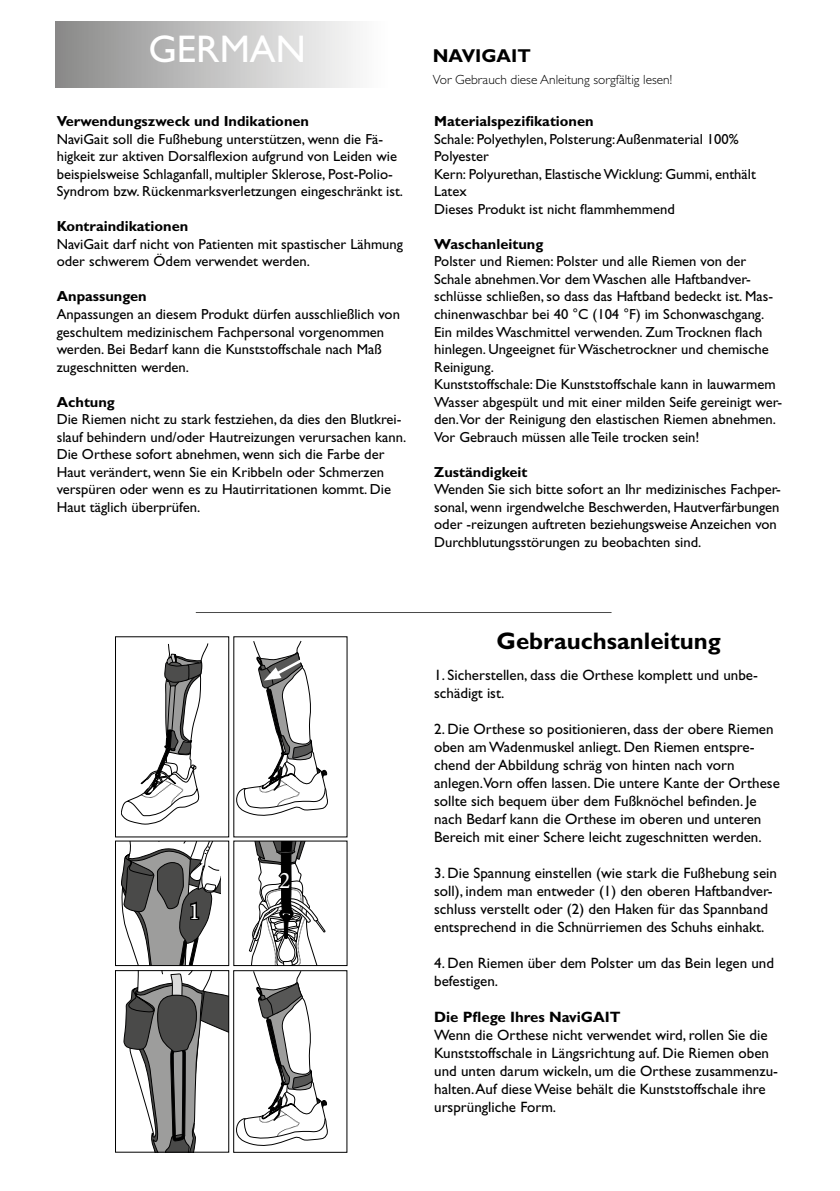
<style>
.page{position:relative;width:840px;height:1191px;background:#fff}
.page>*{position:absolute;margin:0;border:0;box-sizing:border-box;transform-origin:0 0}
.t1{font:38.6px "Gill Sans Std";color:#fff}
.t2{font:700 24px "Gill Sans Std";color:#000}
.t3{font:23.8px "Minion Pro";color:#fff}
.t4{font:700 18.6px "Gill Sans Std";color:#000}
.t5{font:15px/18px "Gill Sans Std";color:#000}
.t6{font:700 15px "Gill Sans Std";color:#000}
.t7{font:14.6px/17.6px "Gill Sans Std";color:#000}
.t8{font:700 14.6px "Gill Sans Std";color:#000}
.t9{font:300 13.4px "Gill Sans Std";color:#000}
</style>
<div class="page">
<div style="left:55px;top:21px;width:451px;height:66px;background:linear-gradient(to right,#939392,#fff)"></div>
<svg style="left:121px;top:643px;width:87px;height:181px"></svg>
<div style="left:115px;top:636px;width:114px;height:201px;border:1px solid #000"></div>
<div style="left:115px;top:970px;width:114px;height:182px;border:1px solid #000"></div>
<svg style="left:236px;top:641px;width:91px;height:174px"></svg>
<div style="left:115px;top:841px;width:114px;height:124px;border:1px solid #000"></div>
<svg style="left:120px;top:841px;width:108px;height:311px"></svg>
<svg style="left:236px;top:972px;width:91px;height:173px"></svg>
<div style="left:233px;top:970px;width:114px;height:182px;border:1px solid #000"></div>
<svg style="left:248px;top:841px;width:77px;height:124px"></svg>
<hr style="left:196px;top:612px;width:415px;height:1px;background:#4a4a49">
<h1 class="t1" style="left:148px;top:27px;width:159px">GERMAN</h1>
<p class="t8" style="left:57px;top:113px;width:254px">Verwendungszweck und Indikationen</p>
<p class="t7" style="left:57px;top:130px;width:348px">NaviGait soll die Fußhebung unterstützen, wenn die Fä&shy;higkeit zur aktiven Dorsalflexion aufgrund von Leiden wie beispielsweise Schlaganfall, multipler Sklerose, Post-Polio-Syndrom bzw. Rückenmarksverletzungen eingeschränkt ist.</p>
<p class="t8" style="left:57px;top:218px;width:133px">Kontraindikationen</p>
<p class="t7" style="left:57px;top:235px;width:347px">NaviGait darf nicht von Patienten mit spastischer Lähmung oder schwerem Ödem verwendet werden.</p>
<p class="t8" style="left:57px;top:288px;width:91px">Anpassungen</p>
<p class="t7" style="left:57px;top:305px;width:344px">Anpassungen an diesem Produkt dürfen ausschließlich von geschultem medizinischem Fachpersonal vorgenommen werden. Bei Bedarf kann die Kunststoffschale nach Maß zugeschnitten werden.</p>
<p class="t8" style="left:57px;top:393px;width:60px">Achtung</p>
<p class="t7" style="left:57px;top:410px;width:351px">Die Riemen nicht zu stark festziehen, da dies den Blutkrei&shy;slauf behindern und/oder Hautreizungen verursachen kann.<br>Die Orthese sofort abnehmen, wenn sich die Farbe der Haut verändert, wenn Sie ein Kribbeln oder Schmerzen verspüren oder wenn es zu Hautirritationen kommt. Die Haut täglich überprüfen.</p>
<p class="t4" style="left:432px;top:44px;width:99px">NAVIGAIT</p>
<p class="t9" style="left:432px;top:72px;width:240px">Vor Gebrauch diese Anleitung sorgfältig lesen!</p>
<p class="t8" style="left:434px;top:113px;width:161px">Materialspezifikationen</p>
<p class="t7" style="left:434px;top:130px;width:323px">Schale: Polyethylen, Polsterung: Außenmaterial 100% Polyester<br>Kern: Polyurethan, Elastische Wicklung: Gummi, enthält Latex<br>Dieses Produkt ist nicht flammhemmend</p>
<p class="t8" style="left:434px;top:235px;width:111px">Waschanleitung</p>
<p class="t7" style="left:434px;top:253px;width:349px">Polster und Riemen: Polster und alle Riemen von der Schale abnehmen.Vor dem Waschen alle Haftbandver&shy;schlüsse schließen, so dass das Haftband bedeckt ist. Mas&shy;chinenwaschbar bei 40 °C (104 °F) im Schonwaschgang.<br>Ein mildes Waschmittel verwenden. Zum Trocknen flach hinlegen. Ungeeignet für Wäschetrockner und chemische Reinigung.<br>Kunststoffschale: Die Kunststoffschale kann in lauwarmem Wasser abgespült und mit einer milden Seife gereinigt wer&shy;den.Vor der Reinigung den elastischen Riemen abnehmen.<br>Vor Gebrauch müssen alle Teile trocken sein!</p>
<p class="t8" style="left:434px;top:463px;width:95px">Zuständigkeit</p>
<p class="t7" style="left:434px;top:480px;width:348px">Wenden Sie sich bitte sofort an Ihr medizinisches Fachper&shy;sonal, wenn irgendwelche Beschwerden, Hautverfärbungen oder -reizungen auftreten beziehungsweise Anzeichen von Durchblutungsstörungen zu beobachten sind.</p>
<h3 class="t3" style="left:189px;top:895px;width:13px">1</h3>
<h3 class="t3" style="left:279px;top:864px;width:13px">2</h3>
<h2 class="t2" style="left:496px;top:627px;width:226px">Gebrauchsanleitung</h2>
<p class="t5" style="left:434px;top:666px;width:325px">1. Sicherstellen, dass die Orthese komplett und unbe&shy;schädigt ist.</p>
<p class="t5" style="left:434px;top:720px;width:347px">2. Die Orthese so positionieren, dass der obere Riemen oben am Wadenmuskel anliegt. Den Riemen entspre&shy;chend der Abbildung schräg von hinten nach vorn anlegen.Vorn offen lassen. Die untere Kante der Orthese sollte sich bequem über dem Fußknöchel befinden. Je nach Bedarf kann die Orthese im oberen und unteren Bereich mit einer Schere leicht zugeschnitten werden.</p>
<p class="t5" style="left:434px;top:864px;width:344px">3. Die Spannung einstellen (wie stark die Fußhebung sein soll), indem man entweder (1) den oberen Haftbandver&shy;schluss verstellt oder (2) den Haken für das Spannband entsprechend in die Schnürriemen des Schuhs einhakt.</p>
<p class="t5" style="left:434px;top:954px;width:341px">4. Den Riemen über dem Polster um das Bein legen und befestigen.</p>
<p class="t6" style="left:434px;top:1008px;width:188px">Die Pflege Ihres NaviGAIT</p>
<p class="t5" style="left:434px;top:1026px;width:345px">Wenn die Orthese nicht verwendet wird, rollen Sie die Kunststoffschale in Längsrichtung auf. Die Riemen oben und unten darum wickeln, um die Orthese zusammenzu&shy;halten. Auf diese Weise behält die Kunststoffschale ihre ursprüngliche Form.</p>
</div>
